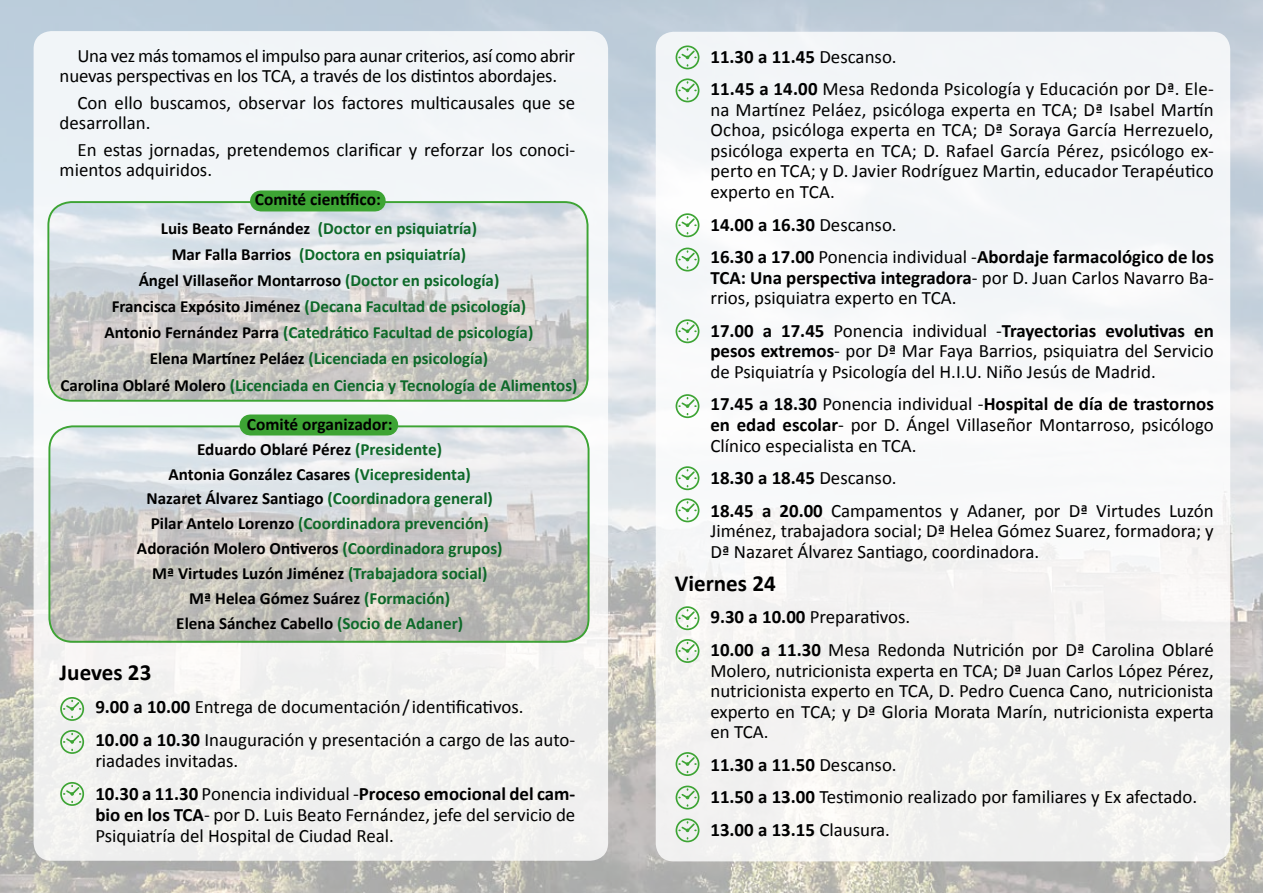
<style>
.page{position:relative;width:1263px;height:893px;background:#fff}
.page>*{position:absolute;margin:0;border:0;box-sizing:border-box;transform-origin:0 0}
.t1{font:700 23.1px "Calibri";color:#000}
.t2{font:18.9px/20.5px "Calibri";color:#000}
.t3{font:18.9px/20.5px "Calibri";letter-spacing:-.02em;color:#000}
.t4{font:700 18.9px/32.5px "Calibri";color:#000}
.t5{font:700 17.4px "Calibri";color:#000}
.t6{font:700 17.1px/24.9px "Calibri";color:#000;text-align:center}
.t7{font:700 16.95px/26.1px "Calibri";color:#0d6929;text-align:center}
.s1{color:#000}
.s2{color:#0d6929}
.s3{font-weight:700}
.s4{font-weight:400}
</style>
<div class="page">
<img style="left:0;top:0;width:1263px;height:893px">
<div style="left:34px;top:31px;width:574px;height:830px;background:#f2f5f7;border-radius:18px"></div>
<div style="left:656px;top:32px;width:574px;height:829px;background:#f5f6f8;border-radius:18px"></div>
<img style="left:49px;top:202px;width:539px;height:198px">
<img style="left:51px;top:426px;width:538px;height:217px">
<div style="left:260px;top:190px;width:115px;height:21px;background:#3da434"></div>
<div style="left:47px;top:201px;width:541px;height:201px;border:2px solid #3da434;border-radius:23px"></div>
<div style="left:250px;top:414px;width:138px;height:21px;background:#3da434"></div>
<div style="left:48px;top:425px;width:541px;height:218px;border:2px solid #3da434;border-radius:23px"></div>
<svg style="left:675px;top:45px;width:25px;height:25px"></svg>
<svg style="left:675px;top:78px;width:25px;height:25px"></svg>
<svg style="left:675px;top:213px;width:25px;height:25px"></svg>
<svg style="left:675px;top:247px;width:25px;height:25px"></svg>
<svg style="left:675px;top:319px;width:25px;height:25px"></svg>
<svg style="left:675px;top:394px;width:25px;height:25px"></svg>
<svg style="left:675px;top:466px;width:25px;height:25px"></svg>
<svg style="left:675px;top:498px;width:25px;height:25px"></svg>
<svg style="left:675px;top:606px;width:25px;height:25px"></svg>
<svg style="left:675px;top:638px;width:25px;height:25px"></svg>
<svg style="left:675px;top:752px;width:25px;height:24px"></svg>
<svg style="left:675px;top:785px;width:25px;height:25px"></svg>
<svg style="left:675px;top:818px;width:25px;height:25px"></svg>
<svg style="left:59px;top:696px;width:26px;height:25px"></svg>
<svg style="left:60px;top:730px;width:25px;height:24px"></svg>
<svg style="left:60px;top:782px;width:25px;height:24px"></svg>
<p class="t3" style="left:60px;top:45px;width:517px;text-indent:18px">Una vez más tomamos el impulso para aunar criterios, así como abrir nuevas perspectivas en los TCA, a través de los distintos abordajes.</p>
<p class="t2" style="left:60px;top:92px;width:517px;text-indent:18px">Con ello buscamos, observar los factores multicausales que se desarrollan.</p>
<p class="t2" style="left:60px;top:139px;width:517px;text-indent:18px">En estas jornadas, pretendemos clarificar y reforzar los conoci&shy;mientos adquiridos.</p>
<p class="t5" style="left:255px;top:188px;width:127px">Comité científico:</p>
<p class="t7" style="left:61px;top:215px;width:518px"><span class="s1">Luis Beato Fernández</span> (Doctor en psiquiatría)<br><span class="s1">Mar Falla Barrios</span> (Doctora en psiquiatría)<br><span class="s1">Ángel Villaseñor Montarroso</span> (Doctor en psicología)<br><span class="s1">Francisca Expósito Jiménez</span> (Decana Facultad de psicología)<br><span class="s1">Antonio Fernández Parra</span> (Catedrático Facultad de psicología)<br><span class="s1">Elena Martínez Peláez</span> (Licenciada en psicología)<br><span class="s1">Carolina Oblaré Molero</span> (Licenciada en Ciencia y Tecnología de Alimentos)</p>
<p class="t5" style="left:247px;top:413px;width:147px">Comité organizador:</p>
<p class="t6" style="left:137px;top:437px;width:367px">Eduardo Oblaré Pérez <span class="s2">(Presidente)<br></span>Antonia González Casares <span class="s2">(Vicepresidenta)<br></span>Nazaret Álvarez Santiago <span class="s2">(Coordinadora general)<br></span>Pilar Antelo Lorenzo <span class="s2">(Coordinadora prevención)<br></span>Adoración Molero Ontiveros <span class="s2">(Coordinadora grupos)<br></span>Mª Virtudes Luzón Jiménez <span class="s2">(Trabajadora social)<br></span>Mª Helea Gómez Suárez <span class="s2">(Formación)<br></span>Elena Sánchez Cabello <span class="s2">(Socio de Adaner)</span></p>
<p class="t1" style="left:60px;top:658px;width:93px">Jueves 23</p>
<p class="t2" style="left:95px;top:691px;width:481px;line-height:32.8px"><span class="s3">9.00 a 10.00</span> Entrega de documentación / identificativos.<br><span class="s3">10.00 a 10.30</span> Inauguración y presentación a cargo de las auto-</p>
<p class="t2" style="left:95px;top:744px;width:482px;line-height:32.8px">riadades invitadas.<br><span class="s3">10.30 a 11.30</span> Ponencia individual -<span class="s3">Proceso emocional del cam-</span></p>
<p class="t2" style="left:95px;top:804px;width:482px;line-height:21px"><span class="s3">bio en los TCA</span>- por D. Luis Beato Fernández, jefe del servicio de<br>Psiquiatría del Hospital de Ciudad Real.</p>
<p class="t2" style="left:710px;top:40px;width:505px;line-height:32.5px"><span class="s3">11.30 a 11.45</span> Descanso.<br><span class="s3">11.45 a 14.00</span> Mesa Redonda Psicología y Educación por Dª. Ele-</p>
<p class="t2" style="left:710px;top:99px;width:505px;text-align:justify">na Martínez Peláez, psicóloga experta en TCA; Dª Isabel Martín Ochoa, psicóloga experta en TCA; Dª Soraya García Herrezuelo, psicóloga experta en TCA; D. Rafael García Pérez, psicólogo ex&shy;perto en TCA; y D. Javier Rodríguez Martin, educador Terapéutico experto en TCA.</p>
<p class="t4" style="left:710px;top:208px;width:505px">14.00 a 16.30 <span class="s4">Descanso.<br></span>16.30 a 17.00 <span class="s4">Ponencia individual -</span>Abordaje farmacológico de los</p>
<p class="t2" style="left:710px;top:267px;width:505px"><span class="s3">TCA: Una perspectiva integradora</span>- por D. Juan Carlos Navarro Ba&shy;rrios, psiquiatra experto en TCA.</p>
<p class="t2" style="left:710px;top:320px;width:505px;text-align:justify"><span class="s3">17.00 a 17.45</span> Ponencia individual -<span class="s3">Trayectorias evolutivas en pesos extremos</span>- por Dª Mar Faya Barrios, psiquiatra del Servicio de Psiquiatría y Psicología del H.I.U. Niño Jesús de Madrid.</p>
<p class="t2" style="left:710px;top:394px;width:505px;text-align:justify"><span class="s3">17.45 a 18.30</span> Ponencia individual -<span class="s3">Hospital de día de trastornos en edad escolar</span>- por D. Ángel Villaseñor Montarroso, psicólogo Clínico especialista en TCA.</p>
<p class="t2" style="left:710px;top:461px;width:505px;line-height:32.5px"><span class="s3">18.30 a 18.45</span> Descanso.<br><span class="s3">18.45 a 20.00</span> Campamentos y Adaner, por Dª Virtudes Luzón</p>
<p class="t2" style="left:710px;top:520px;width:505px;line-height:21px">Jiménez, trabajadora social; Dª Helea Gómez Suarez, formadora; y<br>Dª Nazaret Álvarez Santiago, coordinadora.</p>
<p class="t1" style="left:675px;top:568px;width:103px">Viernes 24</p>
<p class="t2" style="left:710px;top:601px;width:505px;line-height:32.5px"><span class="s3">9.30 a 10.00</span> Preparativos.<br><span class="s3">10.00 a 11.30</span> Mesa Redonda Nutrición por Dª Carolina Oblaré</p>
<p class="t2" style="left:710px;top:660px;width:505px;text-align:justify">Molero, nutricionista experta en TCA; Dª Juan Carlos López Pérez, nutricionista experto en TCA, D. Pedro Cuenca Cano, nutricionista experto en TCA; y Dª Gloria Morata Marín, nutricionista experta en TCA.</p>
<p class="t2" style="left:710px;top:748px;width:488px;line-height:32.5px"><span class="s3">11.30 a 11.50</span> Descanso.<br><span class="s3">11.50 a 13.00</span> Testimonio realizado por familiares y Ex afectado.<br><span class="s3">13.00 a 13.15</span> Clausura.</p>
</div>
